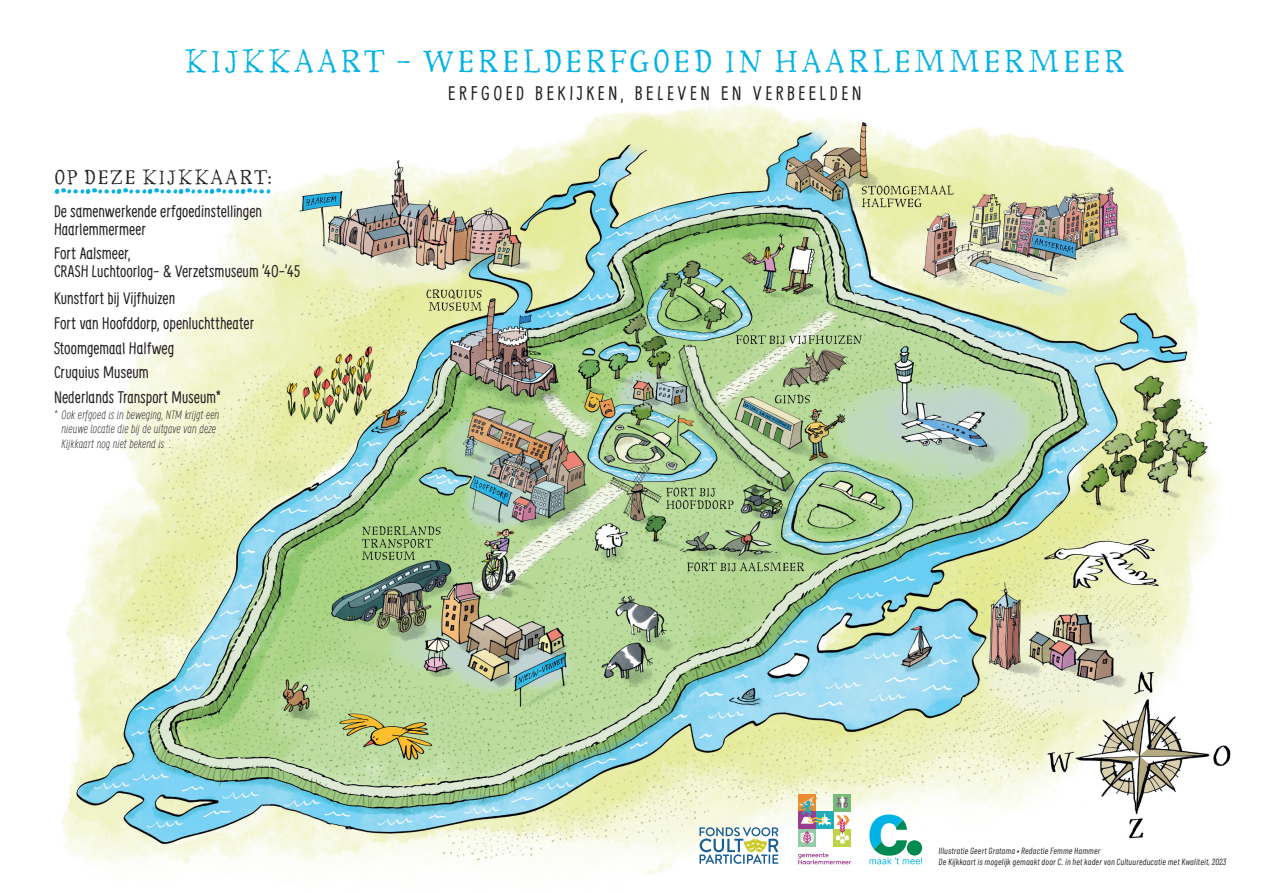
<style>
.page{position:relative;width:1263px;height:893px;background:#fff}
.page>*{position:absolute;margin:0;border:0;box-sizing:border-box;transform-origin:0 0}
.t1{font:33px "Aunt Mildred MVB Rg LF";letter-spacing:.07em;color:#00b2e6}
.t2{font:21px "Aunt Mildred MVB Rg LF";letter-spacing:.055em;color:#231f20}
.t3{font:19.5px "Supernettcn";letter-spacing:.18em;color:#231f20}
.t4{font:16.5px/24.8px "Supernettcn";letter-spacing:.005em;color:#231f20}
.t5{font:italic 300 12px/14.4px "Supernettcn";letter-spacing:.01em;color:#231f20}
.t6{font:italic 9px/10.5px "Barlow Condensed";letter-spacing:.02em;color:#231f20}
</style>
<div class="page">
<img style="left:62px;top:102px;width:1169px;height:773px">
<svg style="left:869px;top:814px;width:53px;height:50px"></svg>
<div style="left:907px;top:840px;width:15px;height:15px;background:#008950;border-radius:50%"></div>
<svg style="left:54px;top:188px;width:217px;height:6px"></svg>
<svg style="left:798px;top:853px;width:53px;height:11px"></svg>
<div style="left:833px;top:811px;width:18px;height:18px;background:#fff"></div>
<div style="left:833px;top:829px;width:18px;height:18px;background:#bdd446"></div>
<div style="left:798px;top:794px;width:18px;height:17px;background:#ee8b2f"></div>
<div style="left:798px;top:811px;width:18px;height:18px;background:#9b3c90"></div>
<div style="left:798px;top:829px;width:18px;height:18px;background:#93cba7"></div>
<div style="left:833px;top:794px;width:18px;height:17px;background:#75bc76"></div>
<svg style="left:799px;top:796px;width:51px;height:48px"></svg>
<svg style="left:699px;top:827px;width:79px;height:37px"></svg>
<h1 class="t1" style="left:185px;top:42px;width:941px">KIJKKAART – WERELDERFGOED IN HAARLEMMERMEER</h1>
<p class="t3" style="left:448px;top:80px;width:415px">ERFGOED BEKIJKEN, BELEVEN EN VERBEELDEN</p>
<p class="t2" style="left:54px;top:165px;width:220px">OP DEZE KIJKKAART:</p>
<p class="t4" style="left:54px;top:201px;width:210px;line-height:18px">De samenwerkende erfgoedinstellingen<br>Haarlemmermeer</p>
<p class="t4" style="left:54px;top:244px;width:248px;line-height:18px">Fort Aalsmeer,<br>CRASH Luchtoorlog- &amp; Verzetsmuseum ’40-’45</p>
<p class="t4" style="left:54px;top:285px;width:202px">Kunstfort bij Vijfhuizen<br>Fort van Hoofddorp, openluchttheater<br>Stoomgemaal Halfweg<br>Cruquius Museum<br>Nederlands Transport Museum*</p>
<p class="t5" style="left:62px;top:407px;width:159px;text-indent:-8px">* Ook erfgoed is in beweging, NTM krijgt een nieuwe locatie die bij de uitgave van deze<br>Kijkkaart nog niet bekend is .</p>
<p class="t6" style="left:938px;top:845px;width:289px">Illustratie Geert Gratama • Redactie Femme Hammer<br>De Kijkkaart is mogelijk gemaakt door C. in het kader van Cultuureducatie met Kwaliteit, 2023</p>
</div>
